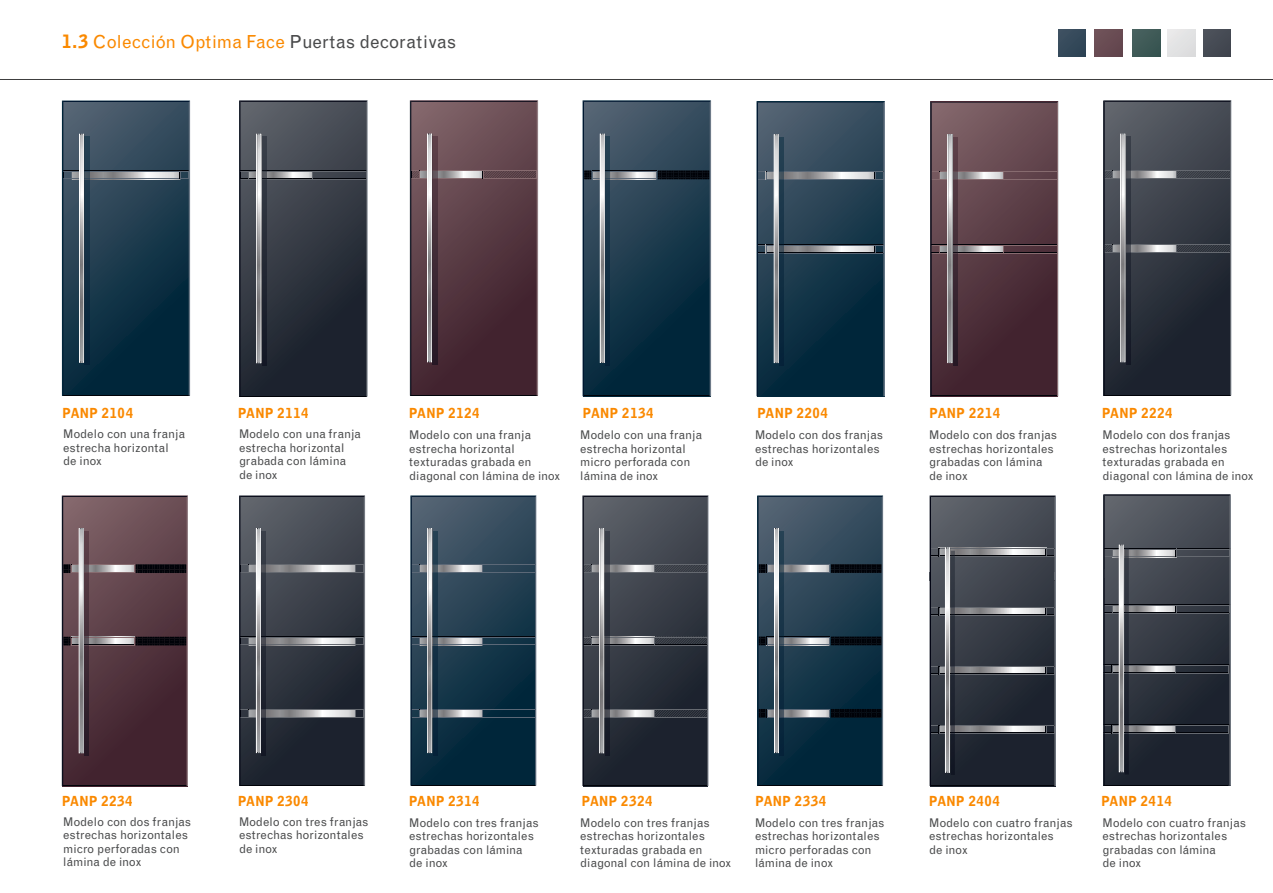
<style>
.page{position:relative;width:1273px;height:893px;background:#fff}
.page>*{position:absolute;margin:0;border:0;box-sizing:border-box;transform-origin:0 0}
.t1{font:18px "Grotesque MT Std";color:#fa8900}
.t2{font:900 13.5px "Grotesque MT Std";color:#fa8900}
.t3{font:12px/13.5px "Grotesque MT Std";letter-spacing:-.005em;color:#494a4b}
.s1{font-weight:900}
.s2{color:#494a4b}
</style>
<div class="page">
<hr style="left:0;top:79px;width:1254px;height:1px;background:#3e3e3f">
<svg style="left:239px;top:100px;width:129px;height:297px;background:#333943"></svg>
<svg style="left:258px;top:136px;width:1px;height:225px"></svg>
<div style="left:256px;top:134px;width:5px;height:229px;border:1px solid #fff"></div>
<svg style="left:262px;top:137px;width:4px;height:229px"></svg>
<svg style="left:582px;top:100px;width:129px;height:296px;background:#254153"></svg>
<div style="left:600px;top:134px;width:4px;height:229px;border:1px solid #fff"></div>
<svg style="left:605px;top:137px;width:5px;height:228px"></svg>
<svg style="left:756px;top:101px;width:128px;height:295px;background:#2b4657"></svg>
<div style="left:774px;top:134px;width:4px;height:229px;border:1px solid #fff"></div>
<svg style="left:779px;top:138px;width:4px;height:227px"></svg>
<hr style="left:1103px;top:395px;width:127px;height:1px;background:#000208">
<svg style="left:1103px;top:100px;width:128px;height:295px;background:#373c46"></svg>
<svg style="left:1122px;top:136px;width:1px;height:224px"></svg>
<div style="left:1120px;top:134px;width:5px;height:228px;border:1px solid #fff"></div>
<svg style="left:1126px;top:137px;width:4px;height:228px"></svg>
<svg style="left:62px;top:101px;width:128px;height:295px;background:#213d4f"></svg>
<svg style="left:81px;top:136px;width:1px;height:224px"></svg>
<div style="left:79px;top:134px;width:5px;height:228px;border:1px solid #fff"></div>
<svg style="left:85px;top:137px;width:4px;height:228px"></svg>
<svg style="left:239px;top:495px;width:126px;height:291px;background:#3d424b"></svg>
<svg style="left:258px;top:530px;width:1px;height:221px"></svg>
<div style="left:256px;top:528px;width:5px;height:225px;border:1px solid #fff"></div>
<svg style="left:262px;top:531px;width:4px;height:224px"></svg>
<svg style="left:410px;top:495px;width:126px;height:291px;background:#264153"></svg>
<svg style="left:429px;top:530px;width:1px;height:221px"></svg>
<div style="left:427px;top:528px;width:5px;height:225px;border:1px solid #fff"></div>
<svg style="left:433px;top:531px;width:4px;height:224px"></svg>
<svg style="left:757px;top:495px;width:126px;height:291px;background:#253f51"></svg>
<svg style="left:776px;top:530px;width:1px;height:221px"></svg>
<div style="left:774px;top:528px;width:5px;height:225px;border:1px solid #fff"></div>
<svg style="left:779px;top:531px;width:5px;height:224px"></svg>
<svg style="left:582px;top:495px;width:126px;height:291px;background:#3a3f48"></svg>
<svg style="left:601px;top:530px;width:1px;height:221px"></svg>
<div style="left:599px;top:528px;width:5px;height:225px;border:1px solid #fff"></div>
<svg style="left:605px;top:531px;width:4px;height:225px"></svg>
<svg style="left:929px;top:495px;width:126px;height:291px;background:#4b4f58"></svg>
<svg style="left:1103px;top:494px;width:127px;height:292px;background:#3d424b"></svg>
<div style="left:1058px;top:29px;width:27px;height:27px;background:#354a5b"></div>
<div style="left:1094px;top:29px;width:28px;height:27px;background:#694b53"></div>
<div style="left:1132px;top:29px;width:27px;height:27px;background:#3f5a57"></div>
<div style="left:1167px;top:29px;width:28px;height:27px;background:#e2e3e3"></div>
<div style="left:1202px;top:29px;width:28px;height:27px;background:#464b54"></div>
<hr style="left:410px;top:395px;width:127px;height:1px;background:#000208">
<svg style="left:410px;top:100px;width:128px;height:295px;background:#583b44"></svg>
<svg style="left:429px;top:136px;width:1px;height:224px"></svg>
<div style="left:427px;top:134px;width:5px;height:228px;border:1px solid #fff"></div>
<svg style="left:433px;top:137px;width:4px;height:228px"></svg>
<hr style="left:930px;top:396px;width:127px;height:1px;background:#000208">
<svg style="left:930px;top:101px;width:128px;height:295px;background:#593d46"></svg>
<svg style="left:949px;top:136px;width:1px;height:225px"></svg>
<div style="left:947px;top:134px;width:5px;height:229px;border:1px solid #fff"></div>
<svg style="left:953px;top:138px;width:4px;height:227px"></svg>
<svg style="left:62px;top:495px;width:126px;height:291px;background:#593d46"></svg>
<svg style="left:81px;top:530px;width:1px;height:221px"></svg>
<div style="left:79px;top:528px;width:5px;height:225px;border:1px solid #fff"></div>
<svg style="left:84px;top:531px;width:5px;height:225px"></svg>
<h1 class="t1" style="left:61px;top:32px;width:397px"><span class="s1">1.3</span> Colección Optima Face <span class="s2">Puertas decorativas</span></h1>
<p class="t2" style="left:62px;top:405px;width:73px">PANP 2104</p>
<p class="t2" style="left:238px;top:405px;width:73px">PANP 2114</p>
<p class="t2" style="left:409px;top:405px;width:73px">PANP 2124</p>
<p class="t2" style="left:582px;top:405px;width:73px">PANP 2134</p>
<p class="t2" style="left:757px;top:405px;width:73px">PANP 2204</p>
<p class="t2" style="left:929px;top:405px;width:73px">PANP 2214</p>
<p class="t2" style="left:1101px;top:405px;width:73px">PANP 2224</p>
<p class="t3" style="left:63px;top:427px;width:123px">Modelo con una franja estrecha horizontal<br>de inox</p>
<p class="t3" style="left:239px;top:427px;width:123px">Modelo con una franja estrecha horizontal grabada con lámina de inox</p>
<p class="t3" style="left:409px;top:428px;width:153px">Modelo con una franja estrecha horizontal texturadas grabada en diagonal con lámina de inox</p>
<p class="t3" style="left:580px;top:428px;width:123px">Modelo con una franja estrecha horizontal micro perforada con lámina de inox</p>
<p class="t3" style="left:755px;top:428px;width:130px">Modelo con dos franjas estrechas horizontales de inox</p>
<p class="t3" style="left:929px;top:428px;width:130px">Modelo con dos franjas estrechas horizontales grabadas con lámina de inox</p>
<p class="t3" style="left:1102px;top:428px;width:153px">Modelo con dos franjas estrechas horizontales texturadas grabada en diagonal con lámina de inox</p>
<p class="t2" style="left:62px;top:793px;width:73px">PANP 2234</p>
<p class="t2" style="left:238px;top:793px;width:73px">PANP 2304</p>
<p class="t2" style="left:409px;top:793px;width:73px">PANP 2314</p>
<p class="t2" style="left:581px;top:793px;width:73px">PANP 2324</p>
<p class="t2" style="left:755px;top:793px;width:73px">PANP 2334</p>
<p class="t2" style="left:928px;top:793px;width:73px">PANP 2404</p>
<p class="t2" style="left:1101px;top:793px;width:73px">PANP 2414</p>
<p class="t3" style="left:63px;top:815px;width:130px">Modelo con dos franjas estrechas horizontales micro perforadas con lámina de inox</p>
<p class="t3" style="left:239px;top:815px;width:131px">Modelo con tres franjas estrechas horizontales de inox</p>
<p class="t3" style="left:409px;top:816px;width:131px">Modelo con tres franjas estrechas horizontales grabadas con lámina de inox</p>
<p class="t3" style="left:580px;top:816px;width:153px">Modelo con tres franjas estrechas horizontales texturadas grabada en diagonal con lámina de inox</p>
<p class="t3" style="left:755px;top:816px;width:131px">Modelo con tres franjas estrechas horizontales micro perforadas con lámina de inox</p>
<p class="t3" style="left:929px;top:816px;width:145px">Modelo con cuatro franjas estrechas horizontales<br>de inox</p>
<p class="t3" style="left:1102px;top:816px;width:145px">Modelo con cuatro franjas estrechas horizontales grabadas con lámina<br>de inox</p>
</div>
